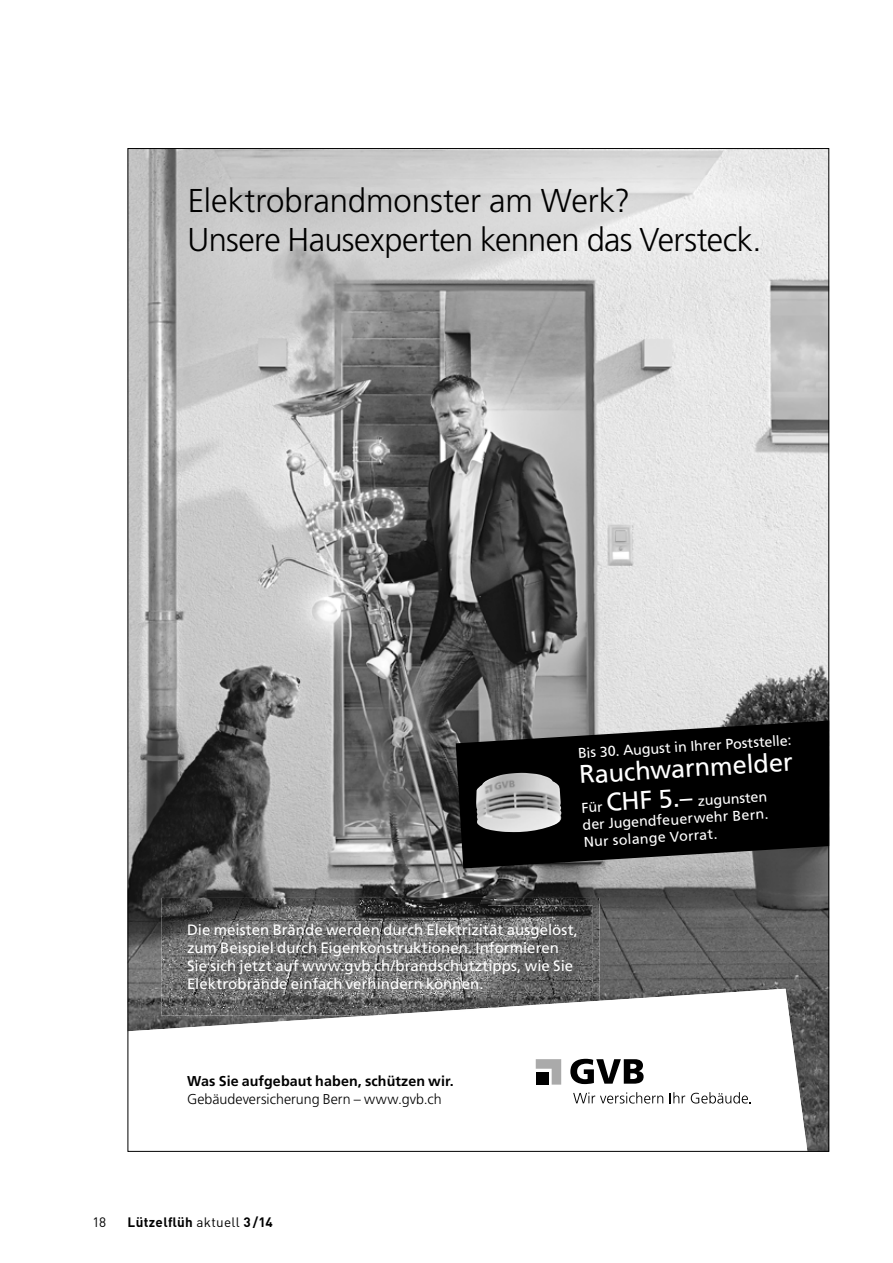
<style>
.page{position:relative;width:893px;height:1263px;background:#fff}
.page>*{position:absolute;margin:0;border:0;box-sizing:border-box;transform-origin:0 0}
.t1{font:300 33px/39.6px "Frutiger LT Std";letter-spacing:-.01em;color:#000}
.t2{font:25.5px "Frutiger LT Std";color:#fff}
.t3{font:15px/18px "Frutiger LT Std";color:#fff}
.t4{font:14.25px/16.8px "Frutiger LT Std";color:#fff;text-align:justify}
.t5{font:300 14.25px "Frutiger LT Std";color:#000}
.t6{font:700 14.25px "Frutiger LT Std";letter-spacing:.005em;color:#000}
.t7{font:700 13.5px "DIN";letter-spacing:.02em;color:#000}
.t8{font:13.5px "DIN";color:#000}
.s1{font-weight:400}
</style>
<div class="page">
<img style="left:130px;top:150px;width:697px;height:1000px">
<svg style="left:130px;top:989px;width:677px;height:161px"></svg>
<img style="left:161px;top:898px;width:439px;height:39px">
<img style="left:161px;top:937px;width:49px;height:79px">
<img style="left:593px;top:937px;width:7px;height:64px">
<img style="left:210px;top:1007px;width:159px;height:9px">
<img style="left:369px;top:1001px;width:231px;height:15px">
<img style="left:170px;top:905px;width:423px;height:102px">
<img style="left:496px;top:1001px;width:97px;height:6px">
<svg style="left:570px;top:1059px;width:74px;height:25px"></svg>
<svg style="left:573px;top:1092px;width:90px;height:11px"></svg>
<svg style="left:670px;top:1092px;width:15px;height:11px"></svg>
<svg style="left:691px;top:1092px;width:60px;height:11px"></svg>
<svg style="left:536px;top:1059px;width:25px;height:25px"></svg>
<svg style="left:456px;top:720px;width:371px;height:148px;background:#181818"></svg>
<img style="left:476px;top:773px;width:85px;height:59px">
<svg style="left:809px;top:192px;width:7px;height:4px"></svg>
<svg style="left:582px;top:802px;width:21px;height:11px"></svg>
<h1 class="t1" style="left:187px;top:181px;width:575px">Elektrobrandmonster am Werk?<br>Unsere Hausexperten kennen das Versteck.</h1>
<p class="t4" style="left:578px;top:746px;width:215px;rotate:-4deg">Bis 30. August in Ihrer Poststelle:</p>
<h2 class="t2" style="left:579px;top:759px;width:215px;rotate:-3deg">Rauchwarnmelder</h2>
<h2 class="t2" style="left:605px;top:787px;width:88px;rotate:-3deg">CHF 5.–</h2>
<p class="t4" style="left:581px;top:801px;width:188px;text-indent:117px;rotate:-4deg">zugunsten der Jugendfeuerwehr Bern.<br>Nur solange Vorrat.</p>
<p class="t3" style="left:187px;top:920px;width:392px">Die meisten Brände werden durch Elektrizität ausgelöst, zum Beispiel durch Eigenkonstruktionen. Informieren Sie sich jetzt auf www.gvb.ch/brandschutztipps, wie Sie Elektrobrände einfach verhindern können.</p>
<p class="t6" style="left:187px;top:1073px;width:268px">Was Sie aufgebaut haben, schützen wir.</p>
<p class="t5" style="left:187px;top:1090px;width:256px">Gebäudeversicherung Bern – www.gvb.ch</p>
<p class="t8" style="left:93px;top:1214px;width:15px">18</p>
<p class="t7" style="left:128px;top:1214px;width:147px">Lützelflüh <span class="s1">aktuell</span> 3 /14</p>
</div>
